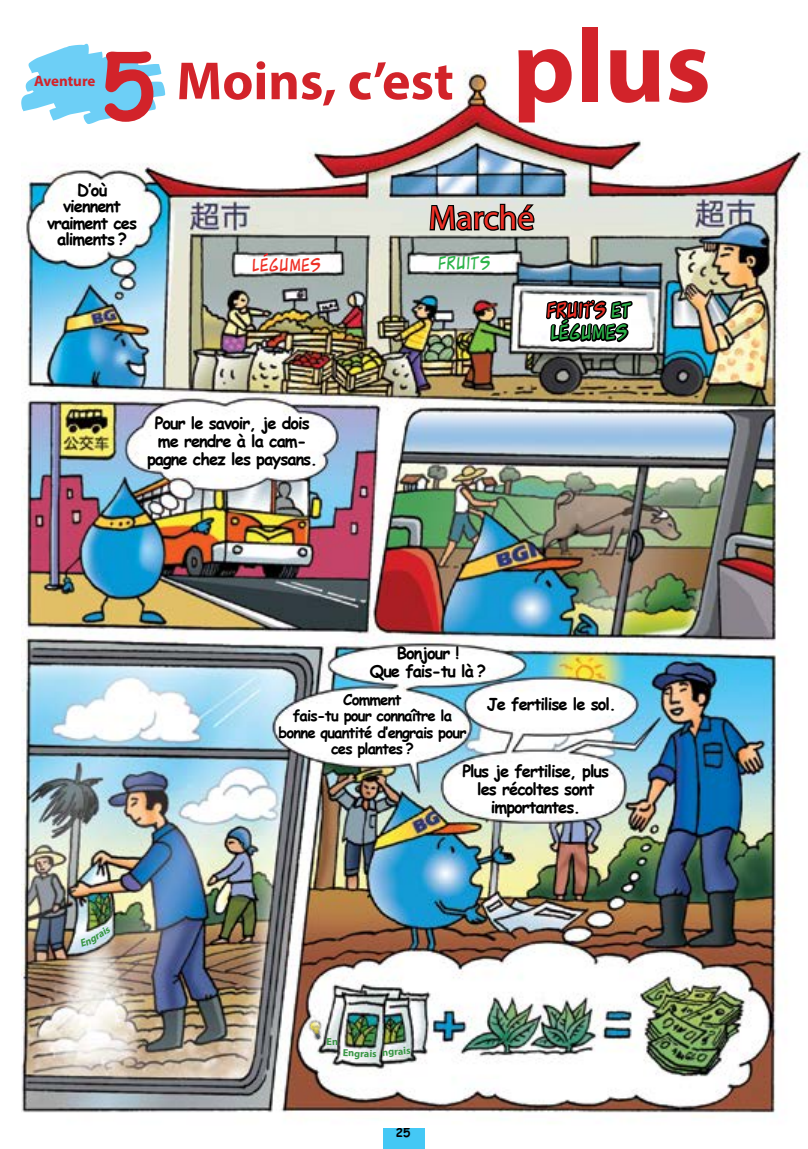
<style>
.page{position:relative;width:808px;height:1149px;background:#fff}
.page>*{position:absolute;margin:0;border:0;box-sizing:border-box;transform-origin:0 0}
.t1{font:700 90px "Comic Sans MS";color:#d2232a}
.t2{font:700 54px "Myriad Pro";color:#d2232a}
.t3{font:33.9px "Myriad Pro";color:#ee3127}
.t4{font:18.45px/22.5px "Zud Juice";color:#2db34a}
.t5{font:700 16.5px/18px "Comic Sans MS";letter-spacing:-.06em;color:#000;text-align:center}
.t6{font:16.35px "Zud Juice";color:#ee3127}
.t7{font:16.35px "Zud Juice";color:#2db34a}
.t8{font:700 15px/16.5px "Comic Sans MS";letter-spacing:-.06em;color:#000;text-align:center}
.t9{font:700 15px "Myriad Pro";letter-spacing:-.005em;color:#d2232a}
.t10{font:700 12px "Comic Sans MS";color:#000}
.t11{font:700 10.2px "Myriad Pro";color:#3a9645}
.s1{font-size:105px}
.s2{color:#ee3127}
</style>
<div class="page">
<div style="left:383px;top:1128px;width:42px;height:20px;background:#44c8f5"></div>
<img style="left:21px;top:43px;width:787px;height:1074px">
<svg style="left:21px;top:44px;width:144px;height:80px"></svg>
<svg style="left:428px;top:187px;width:108px;height:45px;background:#808788"></svg>
<svg style="left:263px;top:253px;width:6px;height:4px"></svg>
<img style="left:302px;top:1010px;width:32px;height:33px">
<img style="left:544px;top:201px;width:90px;height:281px">
<svg style="left:81px;top:926px;width:30px;height:20px"></svg>
<p class="t9" style="left:34px;top:71px;width:63px">Aventure</p>
<h1 class="t1" style="left:101px;top:20px;width:56px">5</h1>
<p class="t5" style="left:47px;top:181px;width:92px;line-height:16.5px">D’où viennent vraiment ces aliments ?</p>
<h2 class="t2" style="left:176px;top:46px;width:536px">Moins, c’est <span class="s1">plus</span></h2>
<p class="t6" style="left:252px;top:255px;width:70px">LEGUMES</p>
<h3 class="t3" style="left:429px;top:197px;width:107px">Marché</h3>
<p class="t7" style="left:438px;top:254px;width:54px">FRUITS</p>
<p class="t4" style="left:547px;top:298px;width:86px"><span class="s2">FRUITS</span> ET<br>LEGUMES</p>
<p class="t5" style="left:147px;top:413px;width:172px">Pour le savoir, je dois me rendre à la cam&shy;pagne chez les paysans.</p>
<p class="t5" style="left:370px;top:643px;width:118px">Bonjour !<br>Que fais-tu là ?</p>
<p class="t8" style="left:278px;top:690px;width:190px">Comment<br>fais-tu pour connaître la bonne quantité d’engrais pour ces plantes ?</p>
<p class="t5" style="left:487px;top:693px;width:131px">Je fertilise le sol.</p>
<p class="t5" style="left:462px;top:760px;width:148px">Plus je fertilise, plus les récoltes sont importantes.</p>
<p class="t11" style="left:327px;top:1034px;width:13px">En</p>
<p class="t11" style="left:343px;top:1045px;width:35px;rotate:2deg">Engrais</p>
<p class="t11" style="left:382px;top:1045px;width:30px;rotate:-4deg">ngrais</p>
<p class="t10" style="left:396px;top:1123px;width:16px">25</p>
</div>
